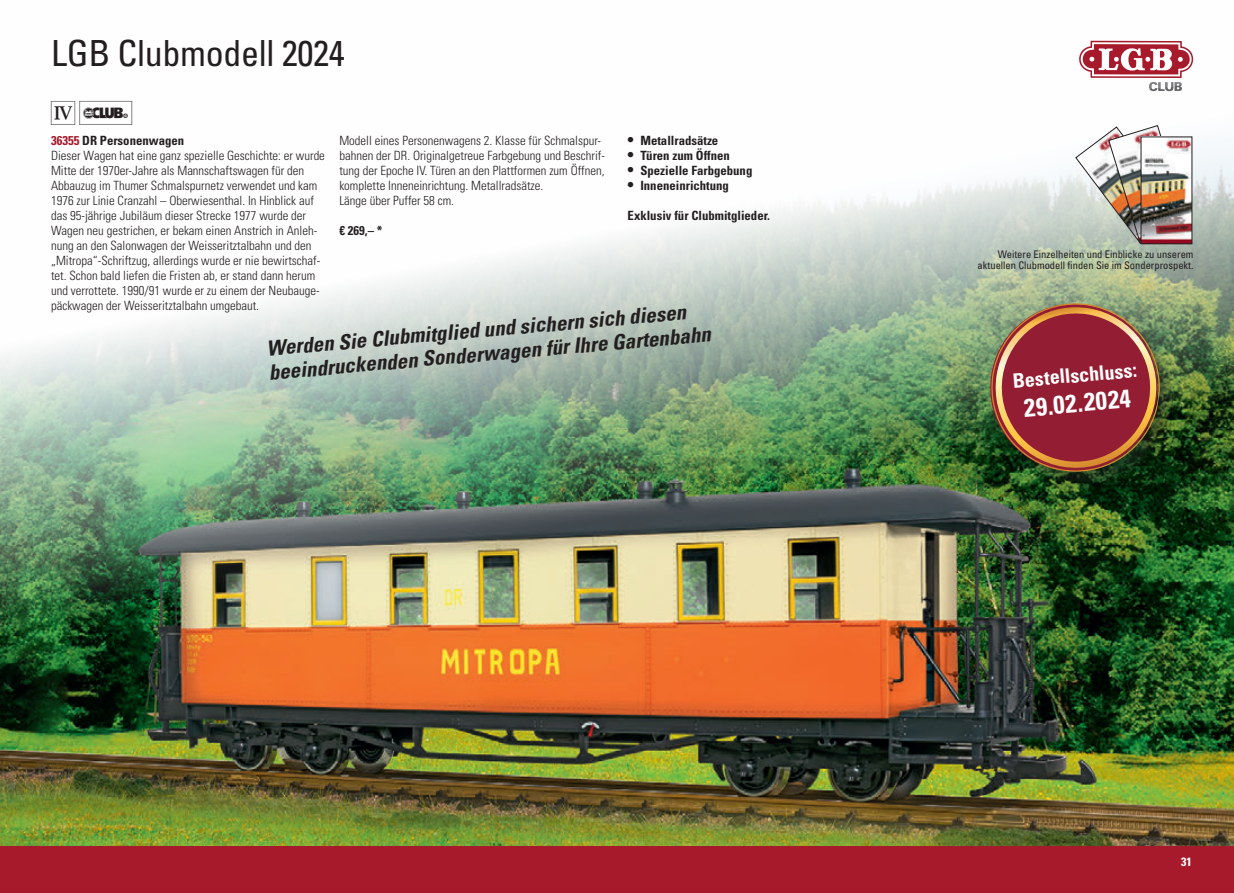
<style>
.page{position:relative;width:1234px;height:893px;background:#fff}
.page>*{position:absolute;margin:0;border:0;box-sizing:border-box;transform-origin:0 0}
.t1{font:condensed 36px "Univers LT Std";letter-spacing:-.01em;color:#231f20}
.t2{font:30px "LGB Piktos";color:#231f20}
.t3{font:700 condensed 25.35px "Univers LT Std";color:#fff}
.t4{font:italic 700 condensed 21px/24px "Univers LT Std";color:#231f20}
.t5{font:700 condensed 19.95px "Univers LT Std";color:#fff}
.t6{font:300 condensed 12.75px/15px "Univers LT Std";color:#231f20}
.t7{font:700 condensed 12.75px "Univers LT Std";color:#231f20}
.t8{font:700 condensed 12px "Univers LT Std";color:#fff}
.t9{font:condensed 10.5px/10.8px "Univers LT Std";color:#231f20;text-align:right}
.s1{color:#a61a2c}
.s2{font-size:15px}
</style>
<div class="page">
<img style="left:0;top:40px;width:1233px;height:806px">
<svg style="left:0;top:40px;width:1px;height:285px"></svg>
<div style="left:0;top:846px;width:1233px;height:47px;background:#a61a2c"></div>
<div style="left:992px;top:306px;width:183px;height:184px;background:#231f20;opacity:.45"></div>
<img style="left:983px;top:298px;width:181px;height:179px">
<svg style="left:1077px;top:41px;width:116px;height:50px"></svg>
<img style="left:1074px;top:125px;width:114px;height:119px">
<img style="left:1142px;top:139px;width:47px;height:103px">
<div style="left:1140px;top:137px;width:51px;height:107px;border:1px solid #231f20"></div>
<h1 class="t1" style="left:51px;top:31px;width:295px">LGB Clubmodell 2024</h1>
<h2 class="t2" style="left:51px;top:97px;width:87px">40</h2>
<p class="t6" style="left:339px;top:133px;width:267px">Modell eines Personenwagens 2. Klasse für Schmalspur&shy;bahnen der DR. Originalgetreue Farbgebung und Beschrif&shy;tung der Epoche IV. Türen an den Plattformen zum Öffnen, komplette Inneneinrichtung. Metallradsätze.<br>Länge über Puffer 58 cm.</p>
<p class="t7" style="left:51px;top:133px;width:135px"><span class="s1">36355</span> DR Personenwagen</p>
<p class="t7" style="left:627px;top:133px;width:92px"><span class="s2">•</span> Metallradsätze</p>
<p class="t7" style="left:627px;top:148px;width:104px"><span class="s2">•</span> Türen zum Öffnen</p>
<p class="t7" style="left:627px;top:163px;width:126px"><span class="s2">•</span> Spezielle Farbgebung</p>
<p class="t7" style="left:627px;top:178px;width:103px"><span class="s2">•</span> Inneneinrichtung</p>
<p class="t6" style="left:51px;top:148px;width:275px">Dieser Wagen hat eine ganz spezielle Geschichte: er wurde Mitte der 1970er-Jahre als Mannschaftswagen für den Abbauzug im Thumer Schmalspurnetz verwendet und kam 1976 zur Linie Cranzahl – Oberwiesenthal. In Hinblick auf das 95-jährige Jubiläum dieser Strecke 1977 wurde der Wagen neu gestrichen, er bekam einen Anstrich in Anleh&shy;nung an den Salonwagen der Weisseritztalbahn und den „Mitropa“-Schriftzug, allerdings wurde er nie bewirtschaf&shy;tet. Schon bald liefen die Fristen ab, er stand dann herum und verrottete. 1990/91 wurde er zu einem der Neubauge&shy;päckwagen der Weisseritztalbahn umgebaut.</p>
<p class="t7" style="left:627px;top:208px;width:144px">Exklusiv für Clubmitglieder.</p>
<p class="t7" style="left:339px;top:223px;width:45px">€ 269,– *</p>
<h3 class="t4" style="left:265px;top:337px;width:445px;rotate:-5deg">Werden Sie Clubmitglied und sichern sich diesen beeindruckenden Sonderwagen für Ihre Gartenbahn</h3>
<p class="t9" style="left:977px;top:249px;width:217px">Weitere Einzelheiten und Einblicke zu unserem aktuellen Clubmodell finden Sie im Sonderprospekt.</p>
<h3 class="t5" style="left:1011px;top:368px;width:126px;rotate:-5deg">Bestellschluss:</h3>
<h3 class="t3" style="left:1022px;top:392px;width:108px;rotate:-5deg">29.02.2024</h3>
<p class="t8" style="left:1180px;top:854px;width:12px">31</p>
</div>
